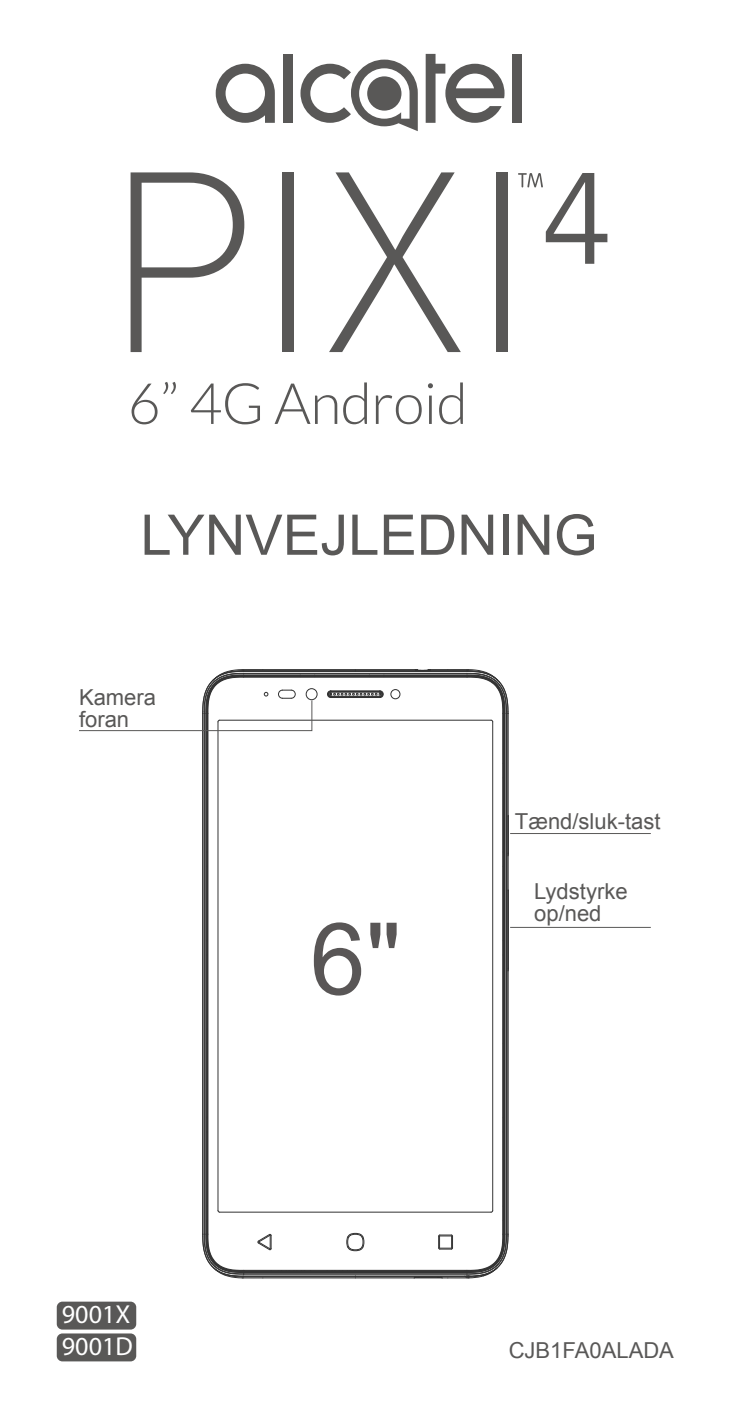
<style>
.page{position:relative;width:738px;height:1418px;background:#fff}
.page>*{position:absolute;margin:0;border:0;box-sizing:border-box;transform-origin:0 0}
.t1{font:100px "Arial";color:#595656}
.t2{font:56px "Arial";color:#595857}
.t3{font:36.4px "Myriad Arabic";color:#fff}
.t4{font:22px/22px "Arial";color:#595857}
</style>
<div class="page">
<svg style="left:215px;top:64px;width:59px;height:59px"></svg>
<div style="left:282px;top:54px;width:10px;height:69px;background:#595857"></div>
<div style="left:512px;top:54px;width:10px;height:69px;background:#595857"></div>
<svg style="left:300px;top:60px;width:117px;height:71px"></svg>
<svg style="left:425px;top:54px;width:79px;height:69px"></svg>
<div style="left:367px;top:76px;width:34px;height:35px;background:#595857;border-radius:50%"></div>
<hr style="left:202px;top:713px;width:1px;height:521px;background:#333">
<hr style="left:203px;top:713px;width:2px;height:521px;background:#333">
<hr style="left:205px;top:713px;width:2px;height:521px;background:#333">
<hr style="left:207px;top:713px;width:1px;height:521px;background:#333">
<hr style="left:217px;top:722px;width:1px;height:488px;background:#333">
<hr style="left:219px;top:1211px;width:271px;height:1px;background:#333">
<hr style="left:491px;top:722px;width:2px;height:488px;background:#333">
<hr style="left:501px;top:713px;width:2px;height:521px;background:#333">
<hr style="left:503px;top:713px;width:2px;height:521px;background:#333">
<hr style="left:505px;top:713px;width:2px;height:521px;background:#333">
<hr style="left:507px;top:713px;width:1px;height:521px;background:#333">
<svg style="left:505px;top:889px;width:4px;height:83px"></svg>
<svg style="left:505px;top:814px;width:4px;height:43px"></svg>
<svg style="left:202px;top:1219px;width:306px;height:59px"></svg>
<hr style="left:509px;top:832px;width:141px;height:2px;background:#595857">
<hr style="left:509px;top:926px;width:141px;height:2px;background:#595857">
<svg style="left:79px;top:669px;width:429px;height:62px"></svg>
<svg style="left:130px;top:172px;width:114px;height:180px"></svg>
<div style="left:282px;top:172px;width:11px;height:180px;background:#595857"></div>
<svg style="left:329px;top:172px;width:131px;height:180px"></svg>
<div style="left:496px;top:172px;width:11px;height:180px;background:#595857"></div>
<svg style="left:131px;top:383px;width:26px;height:41px"></svg>
<svg style="left:163px;top:382px;width:13px;height:12px"></svg>
<svg style="left:191px;top:383px;width:69px;height:41px"></svg>
<svg style="left:274px;top:383px;width:63px;height:41px"></svg>
<svg style="left:343px;top:382px;width:23px;height:42px"></svg>
<svg style="left:375px;top:395px;width:46px;height:29px"></svg>
<svg style="left:428px;top:383px;width:4px;height:41px"></svg>
<svg style="left:439px;top:382px;width:23px;height:42px"></svg>
<svg style="left:518px;top:173px;width:89px;height:91px"></svg>
<div style="left:57px;top:1301px;width:79px;height:28px;background:#595857;border-radius:6px"></div>
<div style="left:57px;top:1333px;width:79px;height:28px;background:#595857;border-radius:6px"></div>
<p class="t2" style="left:140px;top:498px;width:458px">LYNVEJLEDNING</p>
<p class="t4" style="left:79px;top:686px;width:79px">Kamera foran</p>
<p class="t3" style="left:62px;top:1289px;width:70px">9001X</p>
<p class="t3" style="left:62px;top:1321px;width:72px">9001D</p>
<p class="t1" style="left:310px;top:893px;width:93px">6"</p>
<p class="t4" style="left:514px;top:810px;width:147px">Tænd/sluk-tast</p>
<p class="t4" style="left:533px;top:880px;width:95px">Lydstyrke op/ned</p>
<p class="t4" style="left:508px;top:1339px;width:167px">CJB1FA0ALADA</p>
</div>
